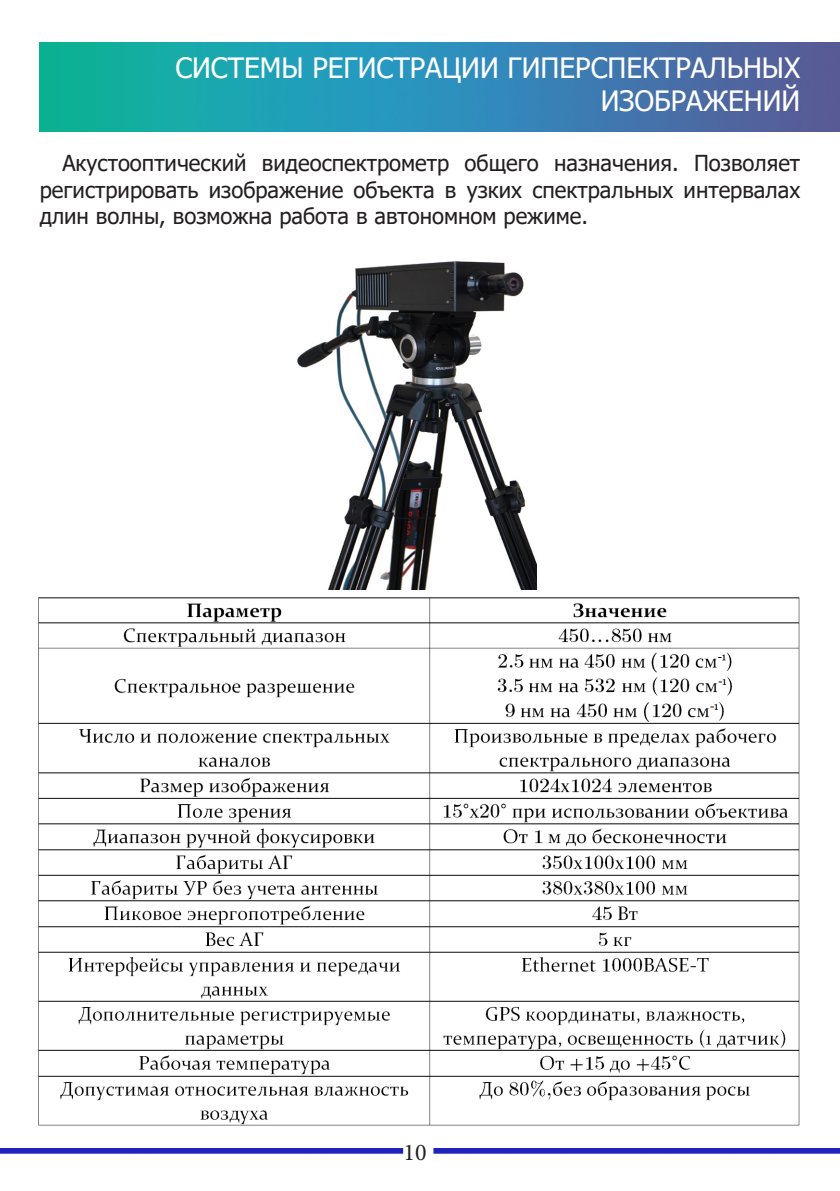
<style>
.page{position:relative;width:840px;height:1191px;background:#fff}
.page>*{position:absolute;margin:0;border:0;box-sizing:border-box;transform-origin:0 0}
.t1{font:28px/33.6px "Tahoma";color:#fff;text-align:right}
.t2{font:24px "Minion Pro";color:#231f20}
.t3{font:22px/26.4px "Tahoma";color:#231f20;text-align:justify}
</style>
<div class="page">
<img style="left:40px;top:42px;width:799px;height:90px">
<img style="left:38px;top:597px;width:762px;height:529px">
<img style="left:0;top:1148px;width:839px;height:6px">
<img style="left:298px;top:261px;width:238px;height:328px">
<p class="t1" style="left:175px;top:52px;width:626px">СИСТЕМЫ РЕГИСТРАЦИИ ГИПЕРСПЕКТРАЛЬНЫХ<br>ИЗОБРАЖЕНИЙ</p>
<p class="t3" style="left:40px;top:151px;width:761px;text-indent:23px">Акустооптический видеоспектрометр общего назначения. Позволяет регистрировать изображение объекта в узких спектральных интервалах длин волны, возможна работа в автономном режиме.</p>
<p class="t2" style="left:403px;top:1136px;width:25px">10</p>
</div>
